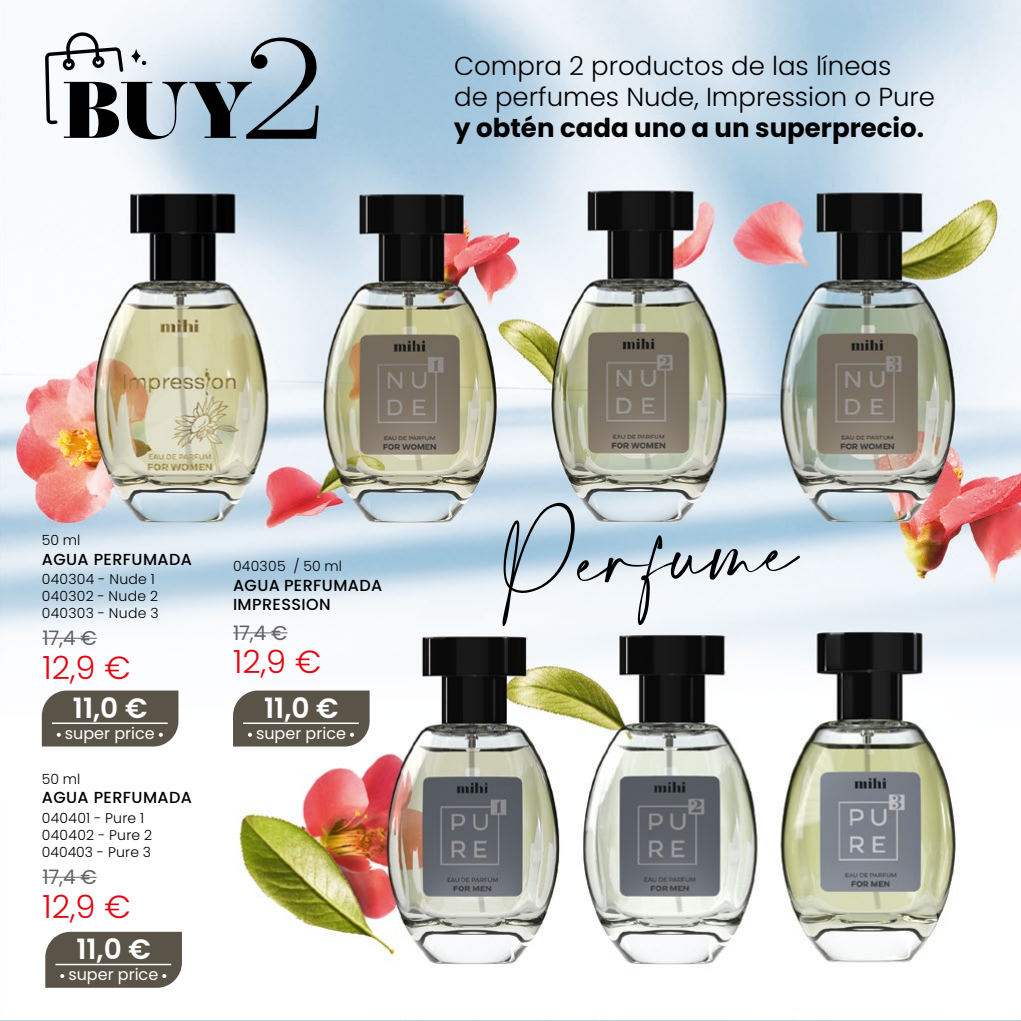
<style>
.page{position:relative;width:1021px;height:1021px;background:#fff}
.page>*{position:absolute;margin:0;border:0;box-sizing:border-box;transform-origin:0 0}
.t1{font:60.4px "Amalfi Coast";color:#000}
.t2{font:300 32px "Poppins";color:#e30613}
.t3{font:600 28px "Poppins";color:#fff}
.t4{font:300 26px/31px "Poppins";color:#000}
.t5{font:700 26px "Poppins";color:#000}
.t6{font:20px "Poppins";color:#646363}
.t7{font:500 16px/19.2px "Poppins";letter-spacing:.025em;color:#000}
.t8{font:16px "Poppins";color:#fff}
.t9{font:300 14px/16.8px "Poppins";letter-spacing:.02em;color:#000}
</style>
<div class="page">
<img style="left:1020px;top:0;width:1px;height:1019px">
<img style="left:0;top:0;width:1020px;height:988px">
<svg style="left:42px;top:690px;width:136px;height:56px;background:#655e54"></svg>
<svg style="left:45px;top:931px;width:137px;height:56px;background:#666056"></svg>
<svg style="left:233px;top:690px;width:136px;height:56px;background:#655e54"></svg>
<hr style="left:42px;top:637px;width:55px;height:1px;background:#646363">
<hr style="left:233px;top:632px;width:54px;height:1px;background:#646363">
<hr style="left:42px;top:876px;width:55px;height:1px;background:#646363">
<svg style="left:45px;top:32px;width:274px;height:107px"></svg>
<h3 class="t4" style="left:454px;top:50px;width:482px">Compra 2 productos de las líneas<br>de perfumes Nude, Impression o Pure</h3>
<h3 class="t5" style="left:454px;top:112px;width:471px">y obtén cada uno a un superprecio.</h3>
<p class="t9" style="left:42px;top:532px;width:40px">50 ml</p>
<p class="t9" style="left:42px;top:570px;width:118px">040304 - Nude 1<br>040302 - Nude 2<br>040303 - Nude 3</p>
<p class="t7" style="left:42px;top:550px;width:152px">AGUA PERFUMADA</p>
<h3 class="t6" style="left:42px;top:626px;width:56px">17,4 €</h3>
<h2 class="t2" style="left:42px;top:648px;width:90px">12,9 €</h2>
<h3 class="t3" style="left:73px;top:692px;width:76px">11,0 €</h3>
<p class="t8" style="left:65px;top:724px;width:91px">super price</p>
<p class="t9" style="left:42px;top:771px;width:40px">50 ml</p>
<p class="t9" style="left:42px;top:809px;width:112px">040401 - Pure 1<br>040402 - Pure 2<br>040403 - Pure 3</p>
<p class="t7" style="left:42px;top:787px;width:152px">AGUA PERFUMADA</p>
<h3 class="t6" style="left:42px;top:865px;width:56px">17,4 €</h3>
<h2 class="t2" style="left:42px;top:887px;width:90px">12,9 €</h2>
<h3 class="t3" style="left:76px;top:933px;width:76px">11,0 €</h3>
<p class="t8" style="left:68px;top:965px;width:91px">super price</p>
<p class="t9" style="left:233px;top:557px;width:110px">040305 / 50 ml</p>
<p class="t7" style="left:233px;top:576px;width:151px">AGUA PERFUMADA<br>IMPRESSION</p>
<h3 class="t6" style="left:233px;top:621px;width:56px">17,4 €</h3>
<h2 class="t2" style="left:233px;top:643px;width:90px">12,9 €</h2>
<h3 class="t3" style="left:264px;top:692px;width:76px">11,0 €</h3>
<p class="t8" style="left:256px;top:724px;width:91px">super price</p>
<h1 class="t1" style="left:500px;top:531px;width:297px;rotate:-3deg">Perfume</h1>
</div>
